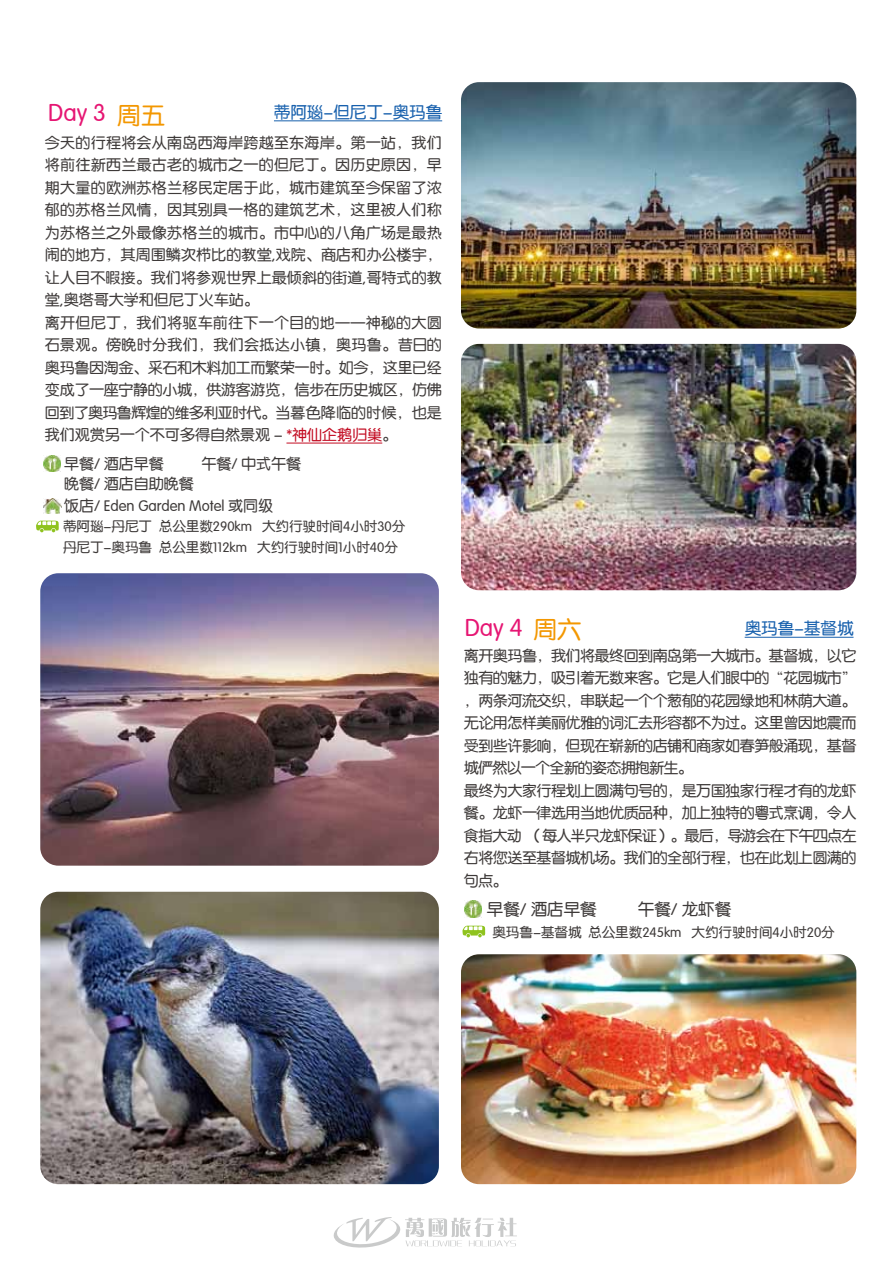
<style>
.page{position:relative;width:893px;height:1263px;background:#fff}
.page>*{position:absolute;margin:0;border:0;box-sizing:border-box;transform-origin:0 0}
.t1{font:24px "FZY3 JW GB1 0";color:#e61673}
.t2{font:16.5px "FZY3 JW GB1 0";color:#1760ad}
.t3{font:16.5px "FZY3 JW GB1 0";color:#3e3a39}
.t4{font:15px/22.5px "FZY3 JW GB1 0";letter-spacing:.02em;color:#3e3a39}
.t5{font:15px/22.5px "FZY3 JW GB1 0";letter-spacing:-.02em;color:#3e3a39}
.t6{font:15px/22.5px "FZY3 JW GB1 0";color:#3e3a39}
.t7{font:13.5px/21px "FZY3 JW GB1 0";color:#3e3a39}
.s1{color:#f39700}
.s2{color:#c30d23}
</style>
<div class="page">
<svg style="left:333px;top:1217px;width:184px;height:31px"></svg>
<hr style="left:286px;top:443px;width:96px;height:1px;background:#c30d23">
<hr style="left:274px;top:120px;width:168px;height:1px;background:#1760ad">
<svg style="left:36px;top:521px;width:23px;height:12px"></svg>
<img style="left:44px;top:498px;width:18px;height:15px">
<img style="left:43px;top:455px;width:17px;height:17px">
<hr style="left:745px;top:637px;width:108px;height:1px;background:#1760ad">
<img style="left:465px;top:901px;width:16px;height:17px">
<svg style="left:462px;top:926px;width:24px;height:12px"></svg>
<img style="left:40px;top:573px;width:399px;height:293px">
<img style="left:40px;top:892px;width:399px;height:292px">
<img style="left:461px;top:954px;width:395px;height:230px">
<img style="left:461px;top:344px;width:395px;height:246px">
<img style="left:461px;top:82px;width:395px;height:246px">
<h1 class="t1" style="left:48px;top:100px;width:118px">Day 3 <span class="s1">周五</span></h1>
<p class="t2" style="left:274px;top:103px;width:170px">蒂阿瑙-但尼丁-奥玛鲁</p>
<p class="t4" style="left:45px;top:131px;width:398px">今天的行程将会从南岛西海岸跨越至东海岸。第一站，我们将前往新西兰最古老的城市之一的但尼丁。因历史原因，早期大量的欧洲苏格兰移民定居于此，城市建筑至今保留了浓郁的苏格兰风情，因其别具一格的建筑艺术，这里被人们称为苏格兰之外最像苏格兰的城市。市中心的八角广场是最热闹的地方，其周围鳞次栉比的教堂,戏院、商店和办公楼宇，让人目不暇接。我们将参观世界上最倾斜的街道,哥特式的教堂,奥塔哥大学和但尼丁火车站。<br>离开但尼丁，我们将驱车前往下一个目的地——神秘的大圆石景观。傍晚时分我们，我们会抵达小镇，奥玛鲁。昔日的奥玛鲁因淘金、采石和木料加工而繁荣一时。如今，这里已经变成了一座宁静的小城，供游客游览，信步在历史城区，仿佛回到了奥玛鲁辉煌的维多利亚时代。当暮色降临的时候，也是我们观赏另一个不可多得自然景观 - <span class="s2">*神仙企鹅归巢</span>。</p>
<p class="t5" style="left:64px;top:453px;width:101px">早餐/ 酒店早餐</p>
<p class="t5" style="left:201px;top:453px;width:101px">午餐/ 中式午餐</p>
<p class="t6" style="left:64px;top:473px;width:211px">晚餐/ 酒店自助晚餐<br>饭店/ Eden Garden Motel 或同级</p>
<p class="t7" style="left:63px;top:517px;width:344px">蒂阿瑙-丹尼丁 总公里数290km 大约行驶时间4小时30分丹尼丁-奥玛鲁 总公里数112km 大约行驶时间1小时40分</p>
<h1 class="t1" style="left:465px;top:614px;width:118px">Day 4 <span class="s1">周六</span></h1>
<p class="t2" style="left:745px;top:619px;width:110px">奥玛鲁-基督城</p>
<p class="t5" style="left:464px;top:644px;width:394px">离开奥玛鲁，我们将最终回到南岛第一大城市。基督城，以它独有的魅力，吸引着无数来客。它是人们眼中的“花园城市”，两条河流交织，串联起一个个葱郁的花园绿地和林荫大道。无论用怎样美丽优雅的词汇去形容都不为过。这里曾因地震而受到些许影响，但现在崭新的店铺和商家如春笋般涌现，基督城俨然以一个全新的姿态拥抱新生。<br>最终为大家行程划上圆满句号的，是万国独家行程才有的龙虾餐。龙虾一律选用当地优质品种，加上独特的粤式烹调，令人食指大动 （每人半只龙虾保证）。最后，导游会在下午四点左右将您送至基督城机场。我们的全部行程，也在此划上圆满的句点。</p>
<p class="t3" style="left:487px;top:900px;width:111px">早餐/ 酒店早餐</p>
<p class="t3" style="left:638px;top:900px;width:95px">午餐/ 龙虾餐</p>
<p class="t7" style="left:492px;top:922px;width:344px">奥玛鲁-基督城 总公里数245km 大约行驶时间4小时20分</p>
</div>
